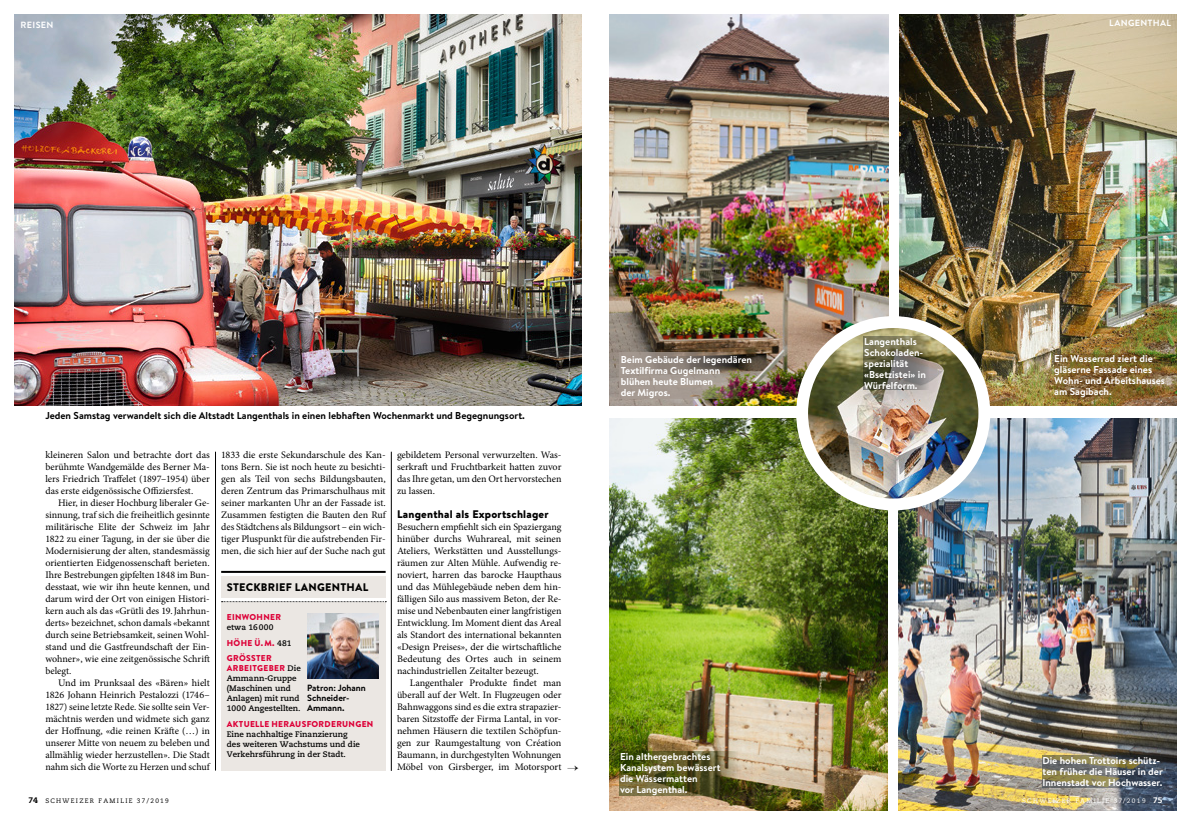
<style>
.page{position:relative;width:1191px;height:823px;background:#fff}
.page>*{position:absolute;margin:0;border:0;box-sizing:border-box;transform-origin:0 0}
._230_Zwischentitel_B{font:900 11px "Brandon Text";letter-spacing:.02em;color:#000}
.BOX_Brd_Titel_mEinzu{font:900 11px "Brandon Text";letter-spacing:.025em;color:#000}
._220_GS3sp_mEinz_x08{font:10px/12px "Minion Pro";color:#000;text-align:justify}
._220_GS3sp_oEinz_x08{font:10px/12px "Minion Pro";color:#000;text-align:justify}
._300_Legende_10pt_x1{font:700 10px/11px "Brandon Text";color:#fff}
._300_Legende_10pt_x1-2{font:700 10px "Brandon Text";color:#000}
._300_Legende_10pt_x1-3{font:700 9px/10px "Brandon Text";color:#000}
.RUBRIKTITEL_klein_Br{font:700 9px "Brandon Grotesque";letter-spacing:.04em;color:#fff}
.BOX_Caeci_Text_mehrs{font:900 8.5px/10px "Brandon Text";letter-spacing:.035em;color:#dd0037}
.BOX_Caeci_Text_mehrs-2{font:700 8px/10px "Caecilia";color:#000}
.PAGINA_8pt_Zahl_x08{font:800 8px "Caecilia";color:#fff}
.t1{font:6.5px "Caecilia";letter-spacing:.2em;color:#000}
.PAGINA_6_5pt_Text_x0{font:6.5px "Caecilia";letter-spacing:.2em;color:#fff}
.s1{font-family:"Caecilia";font-weight:700;font-size:8px;color:#000}
.s2{font-weight:800;font-size:8px}
</style>
<div class="page">
<img style="left:14px;top:14px;width:567px;height:391px">
<img style="left:609px;top:14px;width:279px;height:391px">
<img style="left:899px;top:14px;width:277px;height:391px">
<img style="left:899px;top:418px;width:277px;height:391px">
<img style="left:609px;top:418px;width:278px;height:391px">
<div style="left:221px;top:601px;width:165px;height:169px;background:#ebe7e3"></div>
<div style="left:221px;top:575px;width:165px;height:22px;background:#ebe7e3"></div>
<svg style="left:221px;top:601px;width:165px;height:1px"></svg>
<hr style="left:221px;top:570px;width:165px;height:2px;background:#000">
<img style="left:802px;top:327px;width:182px;height:177px">
<div style="left:796px;top:316px;width:194px;height:194px;border:12px solid #fff;border-radius:50%"></div>
<hr style="left:391px;top:451px;width:1px;height:319px;background:#000">
<hr style="left:215px;top:451px;width:1px;height:319px;background:#000">
<img style="left:307px;top:613px;width:71px;height:65px">
<img style="left:619px;top:352px;width:123px;height:46px">
<svg style="left:863px;top:336px;width:65px;height:54px;background:#6e6c57"></svg>
<img style="left:1054px;top:354px;width:118px;height:44px">
<svg style="left:619px;top:750px;width:119px;height:45px;background:#5d5a2a"></svg>
<svg style="left:1042px;top:755px;width:124px;height:32px;background:#656658"></svg>
<p class="RUBRIKTITEL_klein_Br" style="left:20px;top:18px;width:35px">REISEN</p>
<p class="RUBRIKTITEL_klein_Br" style="left:1109px;top:17px;width:63px">LANGENTHAL</p>
<p class="_300_Legende_10pt_x1-2" style="left:45px;top:408px;width:481px">Jeden Samstag verwandelt sich die Altstadt Langenthals in einen lebhaften Wochenmarkt und Begegnungsort.</p>
<p class="_220_GS3sp_mEinz_x08" style="left:45px;top:448px;width:166px">kleineren Salon und betrachte dort das berühmte Wandgemälde des Berner Ma&shy;lers Friedrich Traffelet (1897–1954) über das erste eidgenössische Offiziersfest.</p>
<p class="_220_GS3sp_mEinz_x08" style="left:45px;top:496px;width:166px;text-indent:13px">Hier, in dieser Hochburg liberaler Ge&shy;sinnung, traf sich die freiheitlich gesinnte militärische Elite der Schweiz im Jahr 1822 zu einer Tagung, in der sie über die Modernisierung der alten, standesmässig orientierten Eidgenossenschaft berieten.<br>Ihre Bestrebungen gipfelten 1848 im Bun&shy;desstaat, wie wir ihn heute kennen, und darum wird der Ort von einigen Histori&shy;kern auch als das «Grütli des 19.Jahrhun&shy;derts» bezeichnet, schon damals «bekannt durch seine Betriebsamkeit, seinen Wohl&shy;stand und die Gastfreundschaft der Ein&shy;wohner», wie eine zeitgenössische Schrift belegt.</p>
<p class="_220_GS3sp_mEinz_x08" style="left:45px;top:676px;width:166px;text-indent:13px">Und im Prunksaal des «Bären» hielt 1826 Johann Heinrich Pestalozzi (1746– 1827) seine letzte Rede. Sie sollte sein Ver&shy;mächtnis werden und widmete sich ganz der Hoffnung, «die reinen Kräfte (…) in unserer Mitte von neuem zu beleben und allmählig wieder herzustellen». Die Stadt nahm sich die Worte zu Herzen und schuf</p>
<p class="_220_GS3sp_mEinz_x08" style="left:221px;top:448px;width:166px">1833 die erste Sekundarschule des Kan&shy;tons Bern. Sie ist noch heute zu besichti&shy;gen als Teil von sechs Bildungsbauten, deren Zentrum das Primarschulhaus mit seiner markanten Uhr an der Fassade ist.<br>Zusammen festigten die Bauten den Ruf des Städtchens als Bildungsort – ein wich&shy;tiger Pluspunkt für die aufstrebenden Fir&shy;men, die sich hier auf der Suche nach gut</p>
<p class="_220_GS3sp_mEinz_x08" style="left:397px;top:448px;width:166px">gebildetem Personal verwurzelten. Was&shy;serkraft und Fruchtbarkeit hatten zuvor das Ihre getan, um den Ort hervorstechen zu lassen.</p>
<p class="_230_Zwischentitel_B" style="left:397px;top:506px;width:153px">Langenthal als Exportschlager</p>
<p class="_220_GS3sp_oEinz_x08" style="left:397px;top:520px;width:166px">Besuchern empfiehlt sich ein Spaziergang hinüber durchs Wuhrareal, mit seinen Ateliers, Werkstätten und Ausstellungs&shy;räumen zur Alten Mühle. Aufwendig re&shy;noviert, harren das barocke Haupthaus und das Mühlegebäude neben dem hin&shy;fälligen Silo aus massivem Beton, der Re&shy;mise und Nebenbauten einer langfristigen Entwicklung. Im Moment dient das Areal als Standort des international bekannten «Design Preises», der die wirtschaftliche Bedeutung des Ortes auch in seinem nachindustriellen Zeitalter bezeugt.</p>
<p class="_220_GS3sp_mEinz_x08" style="left:397px;top:676px;width:166px;text-indent:13px">Langenthaler Produkte findet man überall auf der Welt. In Flugzeugen oder Bahnwaggons sind es die extra strapazier&shy;baren Sitzstoffe der Firma Lantal, in vor&shy;nehmen Häusern die textilen Schöpfun&shy;gen zur Raumgestaltung von Création Baumann, in durchgestylten Wohnungen Möbel von Girsberger, im Motorsport</p>
<p class="BOX_Brd_Titel_mEinzu" style="left:227px;top:579px;width:143px">STECKBRIEF LANGENTHAL</p>
<p class="BOX_Caeci_Text_mehrs" style="left:227px;top:611px;width:56px">EINWOHNER</p>
<p class="BOX_Caeci_Text_mehrs-2" style="left:227px;top:622px;width:48px">etwa 16000</p>
<p class="BOX_Caeci_Text_mehrs" style="left:227px;top:637px;width:66px">HÖHE Ü.M. <span class="s1">481</span></p>
<p class="BOX_Caeci_Text_mehrs" style="left:227px;top:653px;width:75px">GRÖSSTER<br>ARBEITGEBER <span class="s1">Die</span></p>
<p class="BOX_Caeci_Text_mehrs-2" style="left:227px;top:673px;width:75px">Ammann-Gruppe (Maschinen und<br>Anlagen) mit rund<br>1000 Angestellten.</p>
<p class="BOX_Caeci_Text_mehrs" style="left:227px;top:718px;width:148px">AKTUELLE HERAUSFORDERUNGEN</p>
<p class="BOX_Caeci_Text_mehrs-2" style="left:227px;top:729px;width:135px">Eine nachhaltige Finanzierung des weiteren Wachstums und die<br>Verkehrsführung in der Stadt.</p>
<p class="_300_Legende_10pt_x1-3" style="left:307px;top:682px;width:60px">Patron: Johann<br>Schneider-<br>Ammann.</p>
<p class="_300_Legende_10pt_x1" style="left:621px;top:353px;width:133px">Beim Gebäude der legendären<br>Textilfirma Gugelmann blühen heute Blumen<br>der Migros.</p>
<p class="_300_Legende_10pt_x1" style="left:864px;top:335px;width:63px">Langenthals<br>Schokoladen&shy;spezialität «Bsetzistei» in<br>Würfelform.</p>
<p class="_300_Legende_10pt_x1" style="left:1054px;top:352px;width:112px">Ein Wasserrad ziert die gläserne Fassade eines<br>Wohn- und Arbeitshauses am Sagibach.</p>
<p class="_300_Legende_10pt_x1" style="left:620px;top:750px;width:102px">Ein althergebrachtes<br>Kanalsystem bewässert die Wässermatten<br>vor Langenthal.</p>
<p class="_300_Legende_10pt_x1" style="left:1042px;top:754px;width:122px">Die hohen Trottoirs schütz&shy;ten früher die Häuser in der<br>Innenstadt vor Hochwasser.</p>
<p class="t1" style="left:28px;top:796px;width:142px"><span class="s2">74</span> SCHWEIZER FAMILIE 37/2019</p>
<p class="PAGINA_6_5pt_Text_x0" style="left:1022px;top:796px;width:125px">SCHWEIZER FAMILIE 37/2019</p>
<p class="PAGINA_8pt_Zahl_x08" style="left:1153px;top:794px;width:11px">75</p>
</div>
